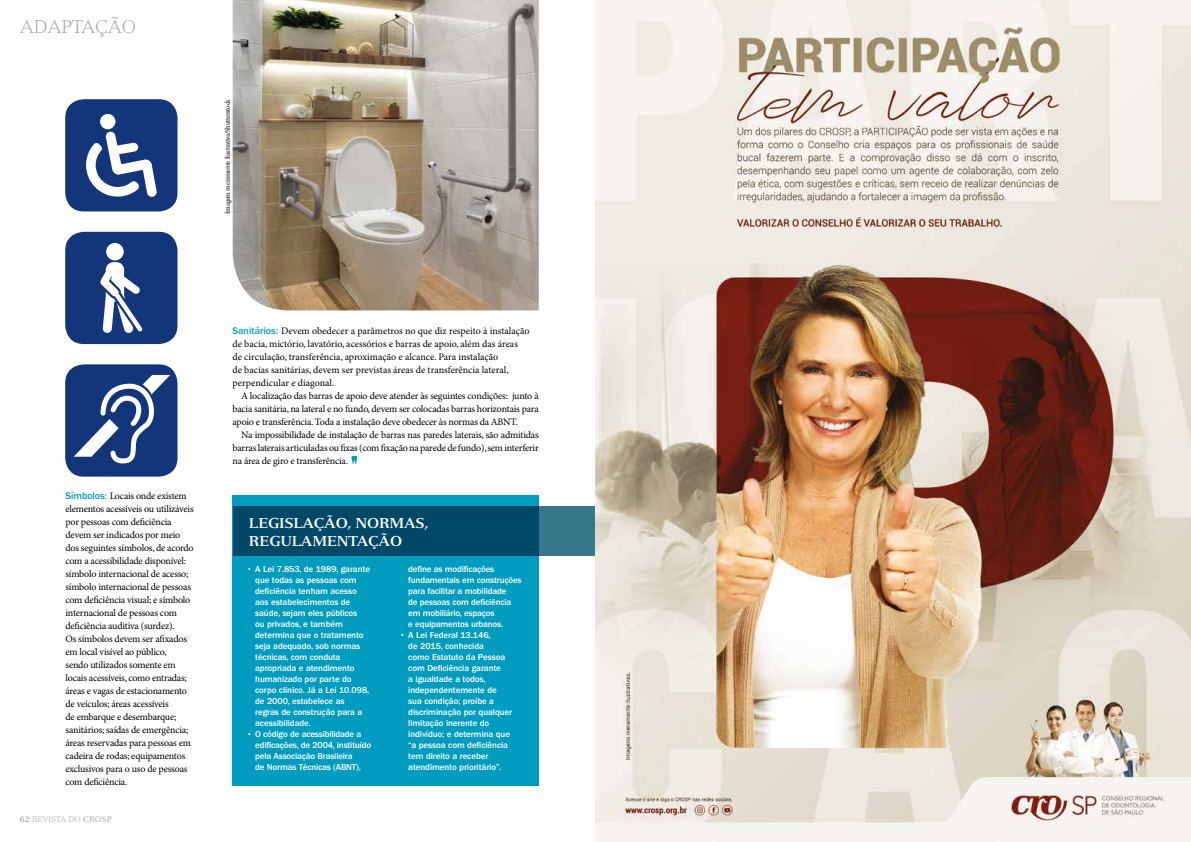
<style>
.page{position:relative;width:1191px;height:842px;background:#fff}
.page>*{position:absolute;margin:0;border:0;box-sizing:border-box;transform-origin:0 0}
.t1{font:300 18px "Versailles";color:#a8a8a7}
.t2{font:700 14px/18px "Versailles";letter-spacing:-.02em;color:#fff}
.t3{font:10px/13px "Minion Pro";letter-spacing:-.02em;color:#000;text-align:justify}
.t4{font:10px/13px "Minion Pro";color:#000}
.t5{font:500 9px/11px "Franklin Gothic";letter-spacing:-.01em;color:#fff}
.t6{font:300 8px "Versailles";color:#a8a8a7}
.t7{font:7px "Minion Pro";letter-spacing:-.035em;color:#000}
.s1{font-family:"Franklin Gothic";font-weight:500;color:#009cc0}
.s2{font-weight:700}
.s3{font-weight:400}
</style>
<div class="page">
<img style="left:233px;top:0;width:306px;height:310px">
<div style="left:232px;top:495px;width:307px;height:290px;background:#009cc0"></div>
<svg style="left:233px;top:507px;width:362px;height:49px;background:#084f6d"></svg>
<svg style="left:351px;top:456px;width:6px;height:8px"></svg>
<div style="left:65px;top:99px;width:112px;height:112px;background:#13357a;border-radius:19px"></div>
<div style="left:65px;top:232px;width:112px;height:112px;background:#13357a;border-radius:19px"></div>
<div style="left:65px;top:364px;width:112px;height:113px;background:#13357a;border-radius:19px"></div>
<div style="left:100px;top:114px;width:15px;height:15px;background:#fff;border-radius:50%"></div>
<svg style="left:86px;top:132px;width:71px;height:65px"></svg>
<div style="left:106px;top:243px;width:18px;height:17px;background:#fff;border-radius:50%"></div>
<svg style="left:100px;top:262px;width:43px;height:71px"></svg>
<svg style="left:74px;top:375px;width:96px;height:89px"></svg>
<img style="left:595px;top:0;width:596px;height:842px">
<h1 class="t1" style="left:20px;top:16px;width:118px">ADAPTAÇÃO</h1>
<p class="t7" style="left:223px;top:214px;width:116px;rotate:-90deg">Imagem meramente ilustrativa/Shutterstock</p>
<p class="t3" style="left:65px;top:490px;width:130px;text-align:left"><span class="s1">Símbolos:</span> Locais onde existem elementos acessíveis ou utilizáveis por pessoas com deficiência devem ser indicados por meio dos seguintes símbolos, de acordo com a acessibilidade disponível: símbolo internacional de acesso; símbolo internacional de pessoas com deficiência visual; e símbolo internacional de pessoas com deficiência auditiva (surdez).<br>Os símbolos devem ser afixados em local visível ao público,<br>sendo utilizados somente em locais acessíveis, como entradas; áreas e vagas de estacionamento de veículos; áreas acessíveis<br>de embarque e desembarque; sanitários; saídas de emergência; áreas reservadas para pessoas em cadeira de rodas; equipamentos exclusivos para o uso de pessoas com deficiência.</p>
<p class="t6" style="left:20px;top:814px;width:93px"><span class="s2">62</span> REVISTA DO <span class="s3">CROSP</span></p>
<p class="t4" style="left:232px;top:325px;width:298px"><span class="s1">Sanitários:</span> Devem obedecer a parâmetros no que diz respeito à instalação de bacia, mictório, lavatório, acessórios e barras de apoio, além das áreas de circulação, transferência, aproximação e alcance. Para instalação<br>de bacias sanitárias, devem ser previstas áreas de transferência lateral, perpendicular e diagonal.</p>
<p class="t3" style="left:232px;top:390px;width:308px;text-indent:8px">A localização das barras de apoio deve atender às seguintes condições: junto à bacia sanitária, na lateral e no fundo, devem ser colocadas barras horizontais para apoio e transferência. Toda a instalação deve obedecer às normas da ABNT.</p>
<p class="t3" style="left:232px;top:429px;width:308px;text-indent:8px">Na impossibilidade de instalação de barras nas paredes laterais, são admitidas barras laterais articuladas ou fixas (com fixação na parede de fundo), sem interferir na área de giro e transferência.</p>
<h2 class="t2" style="left:249px;top:514px;width:181px">LEGISLAÇÃO, NORMAS,<br>REGULAMENTAÇÃO</h2>
<p class="t5" style="left:255px;top:564px;width:116px;text-indent:-9px">• A Lei 7.853, de 1989, garante que todas as pessoas com deficiência tenham acesso aos estabelecimentos de saúde, sejam eles públicos<br>ou privados, e também determina que o tratamento seja adequado, sob normas técnicas, com conduta apropriada e atendimento humanizado por parte do corpo clínico. Já a Lei 10.098, de 2000, estabelece as regras de construção para a acessibilidade.</p>
<p class="t5" style="left:255px;top:729px;width:117px;text-indent:-9px">• O código de acessibilidade a edificações, de 2004, instituído pela Associação Brasileira<br>de Normas Técnicas (ABNT),</p>
<p class="t5" style="left:408px;top:564px;width:115px">define as modificações fundamentais em construções para facilitar a mobilidade<br>de pessoas com deficiência em mobiliário, espaços<br>e equipamentos urbanos.</p>
<p class="t5" style="left:408px;top:629px;width:105px;text-indent:-9px">• A Lei Federal 13.146,<br>de 2015, conhecida<br>como Estatuto da Pessoa com Deficiência garante<br>a igualdade a todos, independentemente de sua condição; proíbe a discriminação por qualquer limitação inerente do indivíduo; e determina que “a pessoa com deficiência tem direito a receber atendimento prioritário”.</p>
</div>
